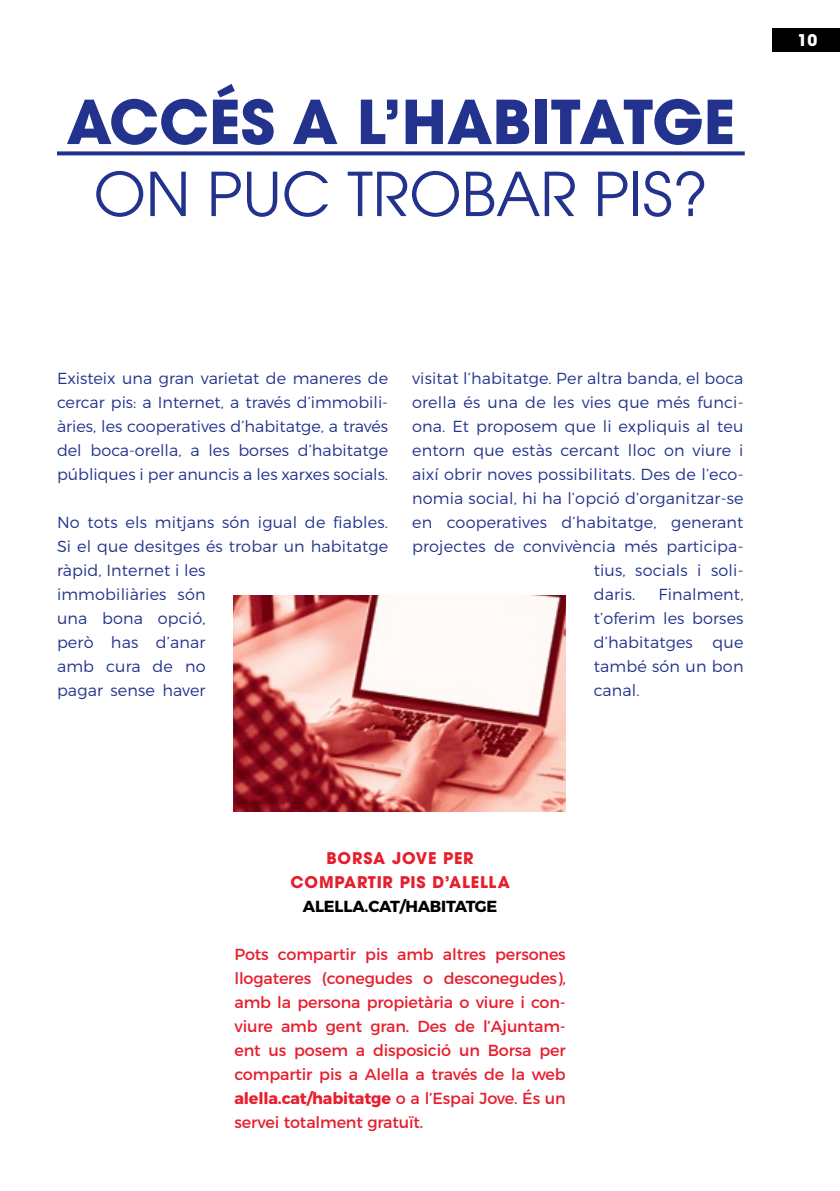
<style>
.page{position:relative;width:840px;height:1191px;background:#fff}
.page>*{position:absolute;margin:0;border:0;box-sizing:border-box;transform-origin:0 0}
.t1{font:700 60px "ITC Avant Garde Pro";color:#22328d}
.t2{font:60px "ITC Avant Garde Pro";color:#22328d}
.t3{font:300 16px/24px "Montserrat";letter-spacing:.01em;color:#22328d;text-align:justify}
.t4{font:16px/24px "Montserrat";letter-spacing:-.01em;color:#e71e2d;text-align:justify}
.t5{font:700 16px/24px "ITC Avant Garde Pro";letter-spacing:.05em;color:#e71e2d;text-align:center}
.t6{font:700 16px "Montserrat";letter-spacing:-.01em;color:#000}
.t7{font:700 16px "ITC Avant Garde Pro";color:#fff}
.s1{font-weight:700}
</style>
<div class="page">
<div style="left:771px;top:28px;width:68px;height:24px;background:#000"></div>
<svg style="left:57px;top:151px;width:687px;height:4px;background:#384698"></svg>
<img style="left:234px;top:595px;width:331px;height:216px">
<h1 class="t1" style="left:66px;top:82px;width:670px">ACCÉS A L’HABITATGE</h1>
<h1 class="t2" style="left:94px;top:157px;width:615px">ON PUC TROBAR PIS?</h1>
<p class="t7" style="left:797px;top:30px;width:21px">10</p>
<p class="t3" style="left:57px;top:365px;width:332px">Existeix una gran varietat de maneres de cercar pis: a Internet, a través d’immobili&shy;àries, les cooperatives d’habitatge, a través del boca-orella, a les borses d’habitatge públiques i per anuncis a les xarxes socials.</p>
<p class="t3" style="left:57px;top:509px;width:332px;text-align:left">No tots els mitjans són igual de fiables.<br>Si el que desitges és trobar un habitatge ràpid, Internet i les<br>immobiliàries són<br>una bona opció,<br>però has d’anar<br>amb cura de no<br>pagar sense haver</p>
<p class="t3" style="left:412px;top:365px;width:333px">visitat l’habitatge. Per altra banda, el boca</p>
<p class="t3" style="left:412px;top:389px;width:332px">orella és una de les vies que més funci-</p>
<p class="t3" style="left:412px;top:413px;width:333px">ona. Et proposem que li expliquis al teu</p>
<p class="t3" style="left:412px;top:437px;width:333px">entorn que estàs cercant lloc on viure i</p>
<p class="t3" style="left:412px;top:461px;width:333px">així obrir noves possibilitats. Des de l’eco-</p>
<p class="t3" style="left:412px;top:485px;width:332px">nomia social, hi ha l’opció d’organitzar-se</p>
<p class="t3" style="left:412px;top:509px;width:333px">en cooperatives d’habitatge, generant</p>
<p class="t3" style="left:412px;top:533px;width:333px">projectes de convivència més participa-</p>
<p class="t3" style="left:593px;top:557px;width:151px">tius, socials i soli-</p>
<p class="t3" style="left:593px;top:581px;width:43px">daris.</p>
<p class="t3" style="left:593px;top:581px;width:151px;text-indent:65px">Finalment, t’oferim les borses d’habitatges que també són un bon canal.</p>
<p class="t5" style="left:290px;top:846px;width:221px">BORSA JOVE PER<br>COMPARTIR PIS D’ALELLA</p>
<p class="t6" style="left:303px;top:893px;width:196px">ALELLA.CAT/HABITATGE</p>
<p class="t4" style="left:234px;top:941px;width:333px">Pots compartir pis amb altres persones llogateres (conegudes o desconegudes), amb la persona propietària o viure i con&shy;viure amb gent gran. Des de l’Ajuntam&shy;ent us posem a disposició un Borsa per compartir pis a Alella a través de la web <span class="s1">alella.cat/habitatge</span> o a l’Espai Jove. És un servei totalment gratuït.</p>
</div>
